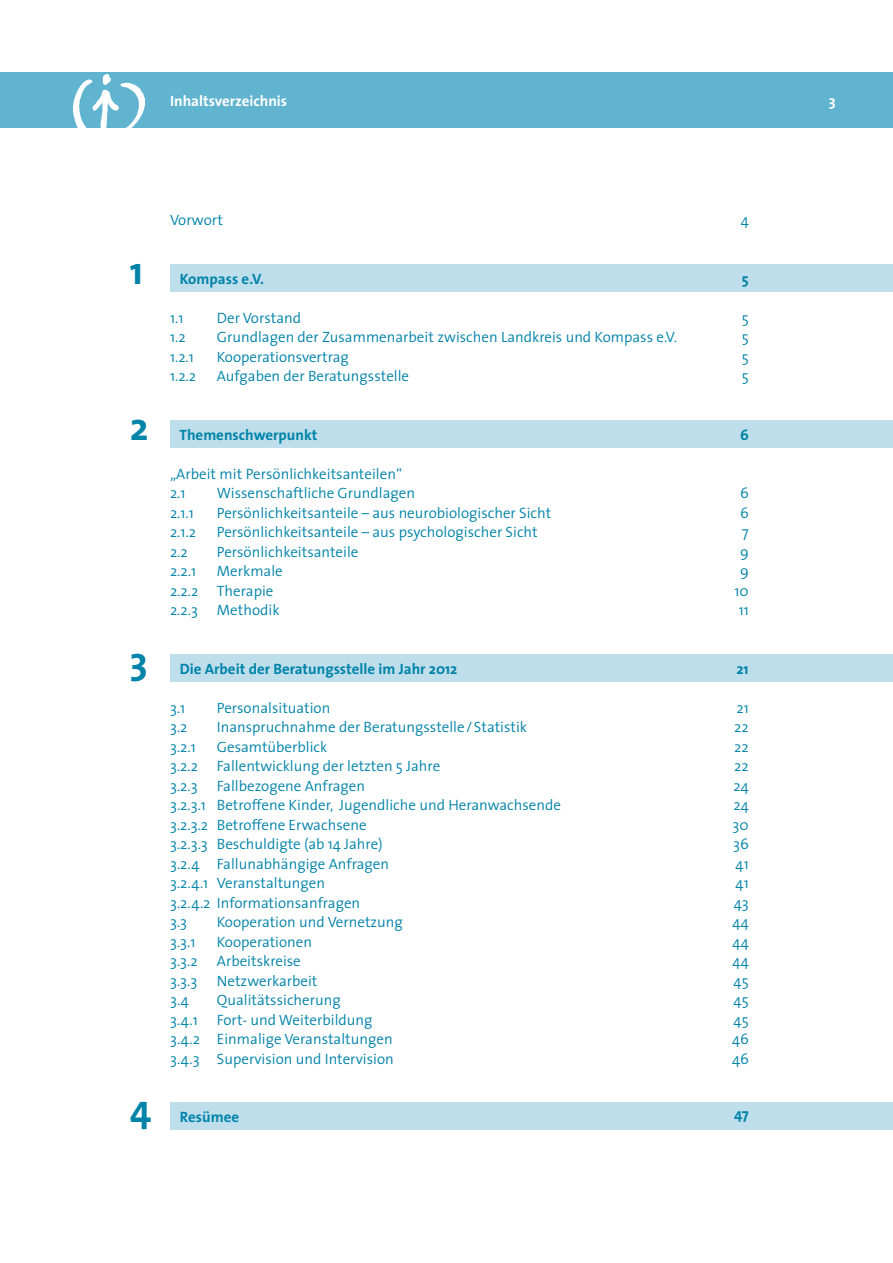
<style>
.page{position:relative;width:893px;height:1263px;background:#fff}
.page>*{position:absolute;margin:0;border:0;box-sizing:border-box;transform-origin:0 0}
.t1{font:700 39px "The Sans";color:#0083a9}
.t2{font:300 15px/19.5px "The Sans";color:#0083a9}
.t3{font:700 15px "The Sans";color:#0083a9}
.t4{font:700 15px "The Sans";color:#fff}
</style>
<div class="page">
<div style="left:0;top:72px;width:893px;height:56px;background:#60b4cf"></div>
<img style="left:73px;top:75px;width:72px;height:53px">
<div style="left:170px;top:264px;width:723px;height:27px;background:#bddeea"></div>
<div style="left:170px;top:420px;width:723px;height:27px;background:#bddeea"></div>
<div style="left:170px;top:654px;width:723px;height:27px;background:#bddeea"></div>
<div style="left:170px;top:1102px;width:723px;height:28px;background:#bddeea"></div>
<p class="t4" style="left:170px;top:89px;width:119px">Inhaltsverzeichnis</p>
<p class="t4" style="left:829px;top:89px;width:8px">3</p>
<h1 class="t1" style="left:130px;top:238px;width:15px">1</h1>
<h1 class="t1" style="left:130px;top:394px;width:20px">2</h1>
<h1 class="t1" style="left:130px;top:628px;width:19px">3</h1>
<h1 class="t1" style="left:130px;top:1076px;width:23px">4</h1>
<p class="t2" style="left:170px;top:210px;width:54px">Vorwort</p>
<p class="t3" style="left:180px;top:266px;width:86px">Kompass e.V.</p>
<p class="t2" style="left:170px;top:307px;width:15px">1.1</p>
<p class="t2" style="left:217px;top:307px;width:86px">Der Vorstand</p>
<p class="t2" style="left:170px;top:327px;width:17px">1.2</p>
<p class="t2" style="left:217px;top:327px;width:462px">Grundlagen der Zusammenarbeit zwischen Landkreis und Kompass e.V.</p>
<p class="t2" style="left:170px;top:346px;width:25px">1.2.1</p>
<p class="t2" style="left:217px;top:346px;width:134px">Kooperationsvertrag</p>
<p class="t2" style="left:170px;top:366px;width:28px">1.2.2</p>
<p class="t2" style="left:217px;top:366px;width:194px">Aufgaben der Beratungsstelle</p>
<p class="t3" style="left:179px;top:422px;width:140px">Themenschwerpunkt</p>
<p class="t2" style="left:170px;top:463px;width:234px">„Arbeit mit Persönlichkeitsanteilen“<br>2.1</p>
<p class="t2" style="left:217px;top:483px;width:200px">Wissenschaftliche Grundlagen</p>
<p class="t2" style="left:170px;top:502px;width:25px">2.1.1</p>
<p class="t2" style="left:217px;top:502px;width:336px">Persönlichkeitsanteile – aus neurobiologischer Sicht</p>
<p class="t2" style="left:170px;top:522px;width:28px">2.1.2</p>
<p class="t2" style="left:217px;top:522px;width:322px">Persönlichkeitsanteile – aus psychologischer Sicht</p>
<p class="t2" style="left:170px;top:541px;width:19px">2.2</p>
<p class="t2" style="left:217px;top:541px;width:143px">Persönlichkeitsanteile</p>
<p class="t2" style="left:170px;top:561px;width:28px">2.2.1</p>
<p class="t2" style="left:170px;top:561px;width:114px;text-indent:47px">Merkmale<br>2.2.2 Therapie<br>2.2.3</p>
<p class="t2" style="left:217px;top:600px;width:64px">Methodik</p>
<p class="t3" style="left:180px;top:656px;width:279px">Die Arbeit der Beratungsstelle im Jahr 2012</p>
<p class="t2" style="left:170px;top:697px;width:17px">3.1</p>
<p class="t2" style="left:217px;top:697px;width:115px">Personalsituation</p>
<p class="t2" style="left:170px;top:717px;width:19px">3.2</p>
<p class="t2" style="left:217px;top:717px;width:312px">Inanspruchnahme der Beratungsstelle/Statistik</p>
<p class="t2" style="left:170px;top:736px;width:27px">3.2.1</p>
<p class="t2" style="left:217px;top:736px;width:112px">Gesamtüberblick</p>
<p class="t2" style="left:170px;top:756px;width:29px">3.2.2</p>
<p class="t2" style="left:217px;top:756px;width:225px">Fallentwicklung der letzten 5 Jahre</p>
<p class="t2" style="left:170px;top:775px;width:29px">3.2.3</p>
<p class="t2" style="left:170px;top:775px;width:393px;text-indent:47px">Fallbezogene Anfragen<br>3.2.3.1 Betroffene Kinder, Jugendliche und Heranwachsende<br>3.2.3.2 Betroffene Erwachsene<br>3.2.3.3 Beschuldigte (ab 14 Jahre)<br>3.2.4 Fallunabhängige Anfragen<br>3.2.4.1 Veranstaltungen<br>3.2.4.2 Informationsanfragen<br>3.3</p>
<p class="t2" style="left:217px;top:912px;width:188px">Kooperation und Vernetzung</p>
<p class="t2" style="left:170px;top:931px;width:27px">3.3.1</p>
<p class="t2" style="left:217px;top:931px;width:97px">Kooperationen</p>
<p class="t2" style="left:170px;top:951px;width:29px">3.3.2</p>
<p class="t2" style="left:217px;top:951px;width:85px">Arbeitskreise</p>
<p class="t2" style="left:170px;top:970px;width:29px">3.3.3</p>
<p class="t2" style="left:217px;top:970px;width:102px">Netzwerkarbeit</p>
<p class="t2" style="left:170px;top:990px;width:20px">3.4</p>
<p class="t2" style="left:217px;top:990px;width:125px">Qualitätssicherung</p>
<p class="t2" style="left:170px;top:1009px;width:29px">3.4.1</p>
<p class="t2" style="left:170px;top:1009px;width:225px;text-indent:47px">Fort- und Weiterbildung<br>3.4.2 Einmalige Veranstaltungen<br>3.4.3 Supervision und Intervision</p>
<p class="t3" style="left:180px;top:1104px;width:61px">Resümee</p>
<p class="t2" style="left:741px;top:210px;width:10px">4</p>
<p class="t3" style="left:742px;top:266px;width:8px">5</p>
<p class="t2" style="left:742px;top:307px;width:9px;text-align:justify">5<br>5<br>5<br>5</p>
<p class="t3" style="left:740px;top:422px;width:10px">6</p>
<p class="t2" style="left:734px;top:483px;width:16px;text-align:center">6<br>6<br>7<br>9<br>9<br>10<br>11</p>
<p class="t3" style="left:736px;top:656px;width:14px">21</p>
<p class="t2" style="left:732px;top:697px;width:18px;text-align:justify">21<br>22<br>22<br>22<br>24<br>24<br>30<br>36<br>41<br>41<br>43<br>44<br>44<br>44<br>45<br>45<br>45<br>46<br>46</p>
<p class="t3" style="left:734px;top:1101px;width:16px">47</p>
</div>
